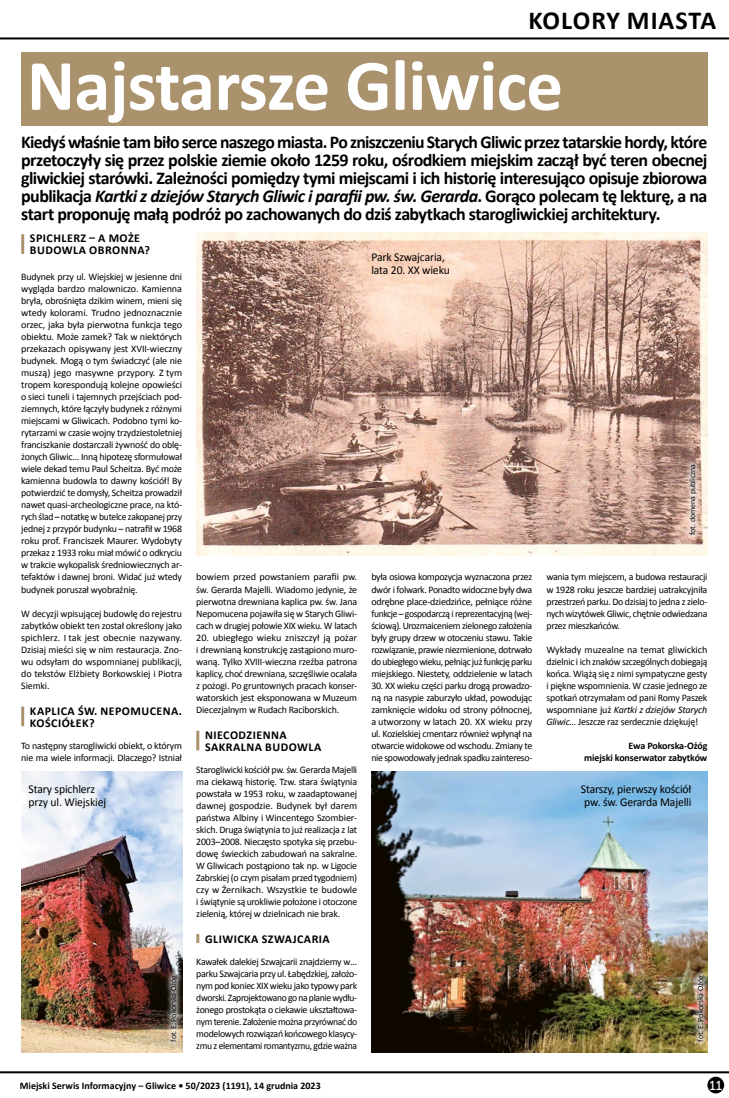
<style>
.page{position:relative;width:729px;height:1098px;background:#fff}
.page>*{position:absolute;margin:0;border:0;box-sizing:border-box;transform-origin:0 0}
.t1{font:700 73px "Calibri";letter-spacing:-.01em;color:#fff}
.t2{font:700 26px "Calibri";letter-spacing:.035em;color:#000}
.t3{font:700 18px/18px "Calibri";letter-spacing:-.035em;color:#000;text-align:justify}
.t4{font:13px "Museo Sans 500";color:#fff}
.t5{font:700 12px/12px "Calibri";letter-spacing:.04em;color:#000}
.t6{font:12px/13px "Calibri";letter-spacing:-.01em;color:#000}
.t7{font:10px/12px "Calibri";letter-spacing:-.025em;color:#000;text-align:justify}
.t8{font:700 10px/12px "Calibri";color:#000;text-align:right}
.t9{font:8px "Calibri";letter-spacing:-.01em;color:#000}
.s1{font-style:italic}
</style>
<div class="page">
<hr style="left:0;top:37px;width:729px;height:2px;background:#000">
<hr style="left:0;top:1070px;width:729px;height:2px;background:#000">
<div style="left:707px;top:1076px;width:17px;height:16px;background:#000;border-radius:50%"></div>
<div style="left:21px;top:52px;width:686px;height:73px;background:#a9926c"></div>
<img style="left:21px;top:771px;width:161px;height:280px">
<hr style="left:196px;top:730px;width:3px;height:20px;background:#a9926c">
<svg style="left:196px;top:934px;width:3px;height:8px"></svg>
<hr style="left:21px;top:706px;width:3px;height:20px;background:#a9926c">
<hr style="left:21px;top:234px;width:3px;height:20px;background:#a9926c">
<img style="left:371px;top:771px;width:336px;height:280px">
<img style="left:196px;top:232px;width:511px;height:323px">
<div style="left:691px;top:968px;width:19px;height:79px;background:#fff;opacity:.75"></div>
<div style="left:164px;top:968px;width:20px;height:79px;background:#fff;opacity:.75"></div>
<div style="left:683px;top:458px;width:19px;height:82px;background:#fff;opacity:.75"></div>
<h2 class="t2" style="left:528px;top:4px;width:189px">KOLORY MIASTA</h2>
<h1 class="t1" style="left:27px;top:39px;width:537px">Najstarsze Gliwice</h1>
<p class="t3" style="left:21px;top:133px;width:687px">Kiedyś właśnie tam biło serce naszego miasta. Po zniszczeniu Starych Gliwic przez tatarskie hordy, które przetoczyły się przez polskie ziemie około 1259 roku, ośrodkiem miejskim zaczął być teren obecnej gliwickiej starówki. Zależności pomiędzy tymi miejscami i ich historię interesująco opisuje zbiorowa publikacja <span class="s1">Kartki z dziejów Starych Gliwic i parafii pw. św. Gerarda</span>. Gorąco polecam tę lekturę, a na start proponuję małą podróż po zachowanych do dziś zabytkach starogliwickiej architektury.</p>
<p class="t5" style="left:30px;top:231px;width:122px">SPICHLERZ – A MOŻE<br>BUDOWLA OBRONNA?</p>
<p class="t7" style="left:21px;top:271px;width:162px">Budynek przy ul. Wiejskiej w jesienne dni wygląda bardzo malowniczo. Kamienna bryła, obrośnięta dzikim winem, mieni się wtedy kolorami. Trudno jednoznacznie orzec, jaka była pierwotna funkcja tego obiektu. Może zamek? Tak w niektórych przekazach opisywany jest XVII-wieczny budynek. Mogą o tym świadczyć (ale nie muszą) jego masywne przypory. Z tym tropem korespondują kolejne opowieści o sieci tuneli i tajemnych przejściach pod&shy;ziemnych, które łączyły budynek z różnymi miejscami w Gliwicach. Podobno tymi ko&shy;rytarzami w czasie wojny trzydziestoletniej franciszkanie dostarczali żywność do oblę&shy;żonych Gliwic... Inną hipotezę sformułował wiele dekad temu Paul Scheitza. Być może kamienna budowla to dawny kościół! By potwierdzić te domysły, Scheitza prowadził nawet quasi-archeologiczne prace, na któ&shy;rych ślad – notatkę w butelce zakopanej przy jednej z przypór budynku – natrafił w 1968 roku prof. Franciszek Maurer. Wydobyty przekaz z 1933 roku miał mówić o odkryciu w trakcie wykopalisk średniowiecznych ar&shy;tefaktów i dawnej broni. Widać już wtedy budynek poruszał wyobraźnię.</p>
<p class="t7" style="left:21px;top:607px;width:162px">W decyzji wpisującej budowlę do rejestru zabytków obiekt ten został określony jako spichlerz. I tak jest obecnie nazywany.<br>Dzisiaj mieści się w nim restauracja. Zno&shy;wu odsyłam do wspomnianej publikacji, do tekstów Elżbiety Borkowskiej i Piotra Siemki.</p>
<p class="t5" style="left:30px;top:704px;width:154px">KAPLICA ŚW. NEPOMUCENA.<br>KOŚCIÓŁEK?</p>
<p class="t7" style="left:21px;top:739px;width:162px">To następny starogliwicki obiekt, o którym nie ma wiele informacji. Dlaczego? Istniał</p>
<p class="t6" style="left:371px;top:250px;width:80px">Park Szwajcaria, lata 20. XX wieku</p>
<p class="t9" style="left:687px;top:534px;width:72px;rotate:-90deg">fot. domena publiczna</p>
<p class="t7" style="left:196px;top:571px;width:162px">bowiem przed powstaniem parafii pw. św. Gerarda Majelli. Wiadomo jedynie, że pierwotna drewniana kaplica pw. św. Jana Nepomucena pojawiła się w Starych Gliwi&shy;cach w drugiej połowie XIX wieku. W latach</p>
<p class="t7" style="left:196px;top:631px;width:162px">20. ubiegłego wieku zniszczył ją pożar i drewnianą konstrukcję zastąpiono muro&shy;waną. Tylko XVIII-wieczna rzeźba patrona kaplicy, choć drewniana, szczęśliwie ocalała z pożogi. Po gruntownych pracach konser&shy;watorskich jest eksponowana w Muzeum Diecezjalnym w Rudach Raciborskich.</p>
<p class="t5" style="left:205px;top:728px;width:118px">NIECODZIENNA<br>SAKRALNA BUDOWLA</p>
<p class="t7" style="left:196px;top:763px;width:162px">Starogliwicki kościół pw. św. Gerarda Majelli ma ciekawą historię. Tzw. stara świątynia powstała w 1953 roku, w zaadaptowanej dawnej gospodzie. Budynek był darem państwa Albiny i Wincentego Szombier&shy;skich. Druga świątynia to już realizacja z lat 2003–2008. Nieczęsto spotyka się przebu&shy;dowę świeckich zabudowań na sakralne.<br>W Gliwicach postąpiono tak np. w Ligocie Zabrskiej (o czym pisałam przed tygodniem) czy w Żernikach. Wszystkie te budowle i świątynie są urokliwie położone i otoczone zielenią, której w dzielnicach nie brak.</p>
<p class="t5" style="left:205px;top:932px;width:126px">GLIWICKA SZWAJCARIA</p>
<p class="t7" style="left:196px;top:955px;width:162px">Kawałek dalekiej Szwajcarii znajdziemy w… parku Szwajcaria przy ul. Łabędzkiej, założo&shy;nym pod koniec XIX wieku jako typowy park dworski. Zaprojektowano go na planie wydłu&shy;żonego prostokąta o ciekawie ukształtowa&shy;nym terenie. Założenie można przyrównać do modelowych rozwiązań końcowego klasycy&shy;zmu z elementami romantyzmu, gdzie ważna</p>
<p class="t7" style="left:371px;top:571px;width:162px">była osiowa kompozycja wyznaczona przez dwór i folwark. Ponadto widoczne były dwa odrębne place-dziedzińce, pełniące różne funkcje – gospodarczą i reprezentacyjną (wej&shy;ściową). Urozmaiceniem zielonego założenia były grupy drzew w otoczeniu stawu. Takie rozwiązanie, prawie niezmienione, dotrwało do ubiegłego wieku, pełniąc już funkcję parku miejskiego. Niestety, oddzielenie w latach</p>
<p class="t7" style="left:371px;top:679px;width:162px">30. XX wieku części parku drogą prowadzo&shy;ną na nasypie zaburzyło układ, powodując zamknięcie widoku od strony północnej, a utworzony w latach 20. XX wieku przy ul. Kozielskiej cmentarz również wpłynął na otwarcie widokowe od wschodu. Zmiany te nie spowodowały jednak spadku zaintereso-</p>
<p class="t7" style="left:546px;top:571px;width:162px">wania tym miejscem, a budowa restauracji w 1928 roku jeszcze bardziej uatrakcyjniła przestrzeń parku. Do dzisiaj to jedna z zielo&shy;nych wizytówek Gliwic, chętnie odwiedzana przez mieszkańców.</p>
<p class="t7" style="left:546px;top:643px;width:162px">Wykłady muzealne na temat gliwickich dzielnic i ich znaków szczególnych dobiegają końca. Wiążą się z nimi sympatyczne gesty i piękne wspomnienia. W czasie jednego ze spotkań otrzymałam od pani Romy Paszek wspomniane już <span class="s1">Kartki z dziejów Starych Gliwic…</span> Jeszcze raz serdecznie dziękuję!</p>
<p class="t8" style="left:584px;top:739px;width:125px">Ewa Pokorska-Ożóg<br>miejski konserwator zabytków</p>
<p class="t6" style="left:580px;top:782px;width:112px">Starszy, pierwszy kościół pw. św. Gerarda Majelli</p>
<p class="t6" style="left:29px;top:782px;width:79px">Stary spichlerz przy ul. Wiejskiej</p>
<p class="t9" style="left:168px;top:1041px;width:68px;rotate:-90deg">fot. E. Pokorska-Ożóg</p>
<p class="t9" style="left:695px;top:1041px;width:68px;rotate:-90deg">fot. E. Pokorska-Ożóg</p>
<p class="t8" style="left:20px;top:1079px;width:302px">Miejski Serwis Informacyjny – Gliwice • 50/2023 (1191), 14 grudnia 2023</p>
<h3 class="t4" style="left:709px;top:1077px;width:14px">11</h3>
</div>
